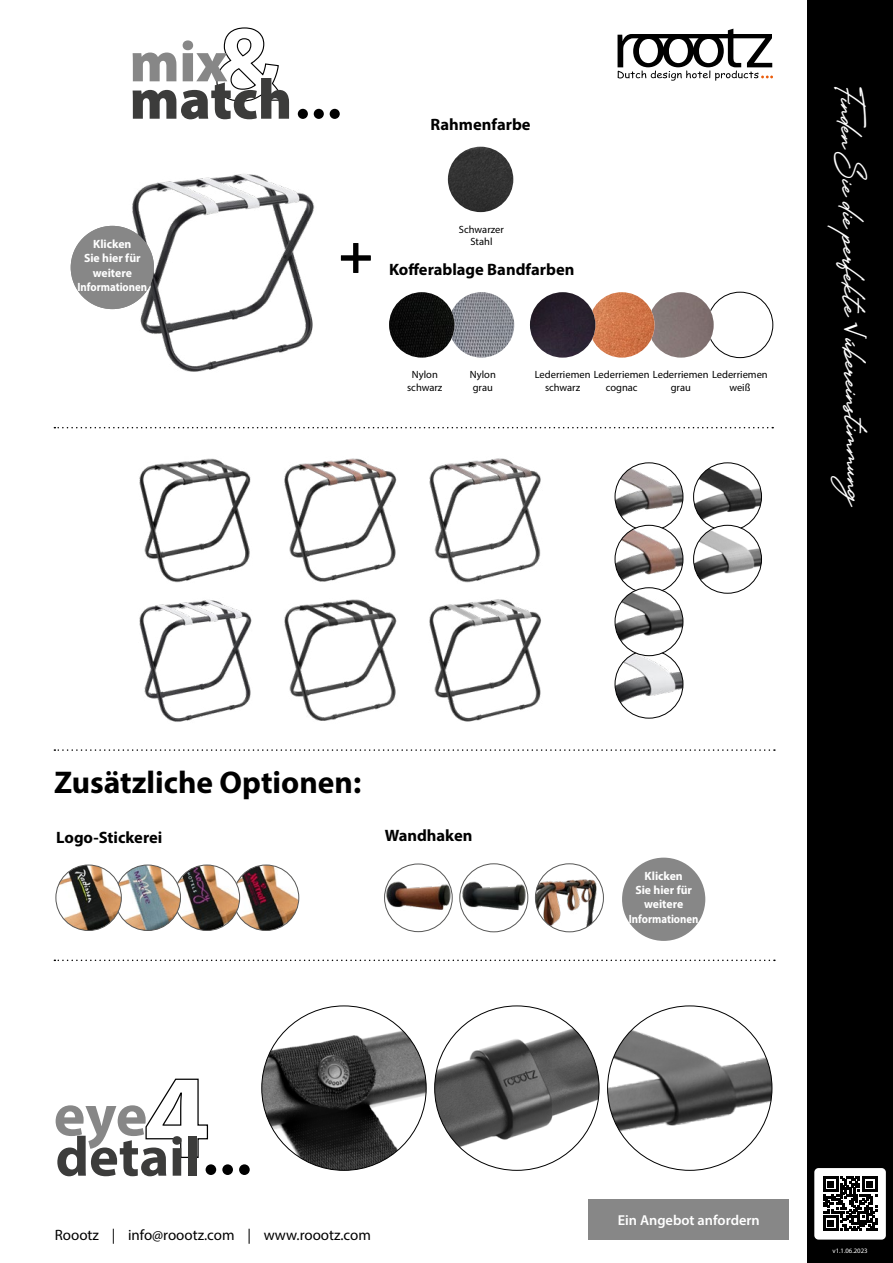
<style>
.page{position:relative;width:893px;height:1263px;background:#fff}
.page>*{position:absolute;margin:0;border:0;box-sizing:border-box;transform-origin:0 0}
.t1{font:700 60.15px "Myriad Pro";color:#878787}
.t2{font:700 56.25px "Myriad Pro";color:#3c3c3b}
.t3{font:700 31.5px "Myriad Pro";color:#000}
.t4{font:27px "The Philadelphia Story";color:#fff}
.t5{font:700 16.5px "Myriad Pro";color:#000}
.t6{font:15px "Myriad Pro";color:#000}
.t7{font:600 14.4px "Myriad Pro";color:#fff}
.t8{font:700 13.5px "Myriad Pro";color:#fff}
.t9{font:700 12px/14.4px "Myriad Pro";color:#fff;text-align:center}
.t10{font:10.5px/12.6px "Myriad Pro";color:#000;text-align:center}
.t11{font:6.75px "Myriad Pro";color:#fff}
</style>
<div class="page">
<div style="left:808px;top:0;width:85px;height:1263px;background:#000"></div>
<svg style="left:617px;top:29px;width:156px;height:52px"></svg>
<img style="left:448px;top:147px;width:65px;height:65px;border-radius:33px">
<img style="left:707px;top:292px;width:66px;height:66px;border-radius:33px">
<div style="left:707px;top:292px;width:66px;height:66px;border:1px solid #000;border-radius:50%"></div>
<img style="left:648px;top:292px;width:66px;height:66px;border-radius:33px">
<img style="left:589px;top:292px;width:65px;height:66px;border-radius:33px">
<img style="left:530px;top:292px;width:65px;height:66px;border-radius:33px">
<img style="left:449px;top:292px;width:65px;height:66px;border-radius:33px">
<img style="left:389px;top:292px;width:65px;height:66px;border-radius:33px">
<svg style="left:341px;top:243px;width:30px;height:30px"></svg>
<img style="left:386px;top:865px;width:65px;height:65px">
<div style="left:384px;top:864px;width:68px;height:68px;border:1px solid #575756;border-radius:50%"></div>
<img style="left:461px;top:865px;width:66px;height:65px">
<div style="left:460px;top:864px;width:68px;height:68px;border:1px solid #575756;border-radius:50%"></div>
<img style="left:110px;top:174px;width:205px;height:198px">
<img style="left:535px;top:864px;width:68px;height:66px">
<div style="left:535px;top:864px;width:69px;height:68px;border:1px solid #575756;border-radius:50%"></div>
<svg style="left:133px;top:27px;width:156px;height:92px"></svg>
<div style="left:298px;top:109px;width:10px;height:10px;background:#000;border-radius:50%"></div>
<div style="left:330px;top:109px;width:10px;height:10px;background:#000;border-radius:50%"></div>
<div style="left:314px;top:109px;width:10px;height:10px;background:#000;border-radius:50%"></div>
<svg style="left:54px;top:427px;width:719px;height:1px"></svg>
<svg style="left:145px;top:1079px;width:64px;height:79px"></svg>
<div style="left:206px;top:1164px;width:10px;height:11px;background:#000;border-radius:50%"></div>
<div style="left:239px;top:1164px;width:11px;height:11px;background:#000;border-radius:50%"></div>
<div style="left:222px;top:1164px;width:11px;height:11px;background:#000;border-radius:50%"></div>
<img style="left:233px;top:865px;width:66px;height:65px;border-radius:33px">
<div style="left:233px;top:865px;width:66px;height:66px;border:1px solid #575756;border-radius:50%"></div>
<img style="left:174px;top:865px;width:66px;height:65px;border-radius:33px">
<div style="left:174px;top:865px;width:66px;height:66px;border:1px solid #575756;border-radius:50%"></div>
<img style="left:115px;top:865px;width:65px;height:65px;border-radius:33px">
<div style="left:115px;top:865px;width:66px;height:66px;border:1px solid #575756;border-radius:50%"></div>
<img style="left:56px;top:865px;width:65px;height:65px;border-radius:33px">
<div style="left:56px;top:865px;width:66px;height:66px;border:1px solid #575756;border-radius:50%"></div>
<svg style="left:54px;top:959px;width:721px;height:2px"></svg>
<svg style="left:54px;top:749px;width:721px;height:2px"></svg>
<img style="left:262px;top:1006px;width:164px;height:164px;border-radius:82px">
<img style="left:608px;top:1006px;width:164px;height:164px;border-radius:82px">
<img style="left:435px;top:1006px;width:164px;height:164px;border-radius:82px">
<img style="left:615px;top:650px;width:68px;height:68px;border-radius:34px">
<div style="left:615px;top:650px;width:68px;height:68px;border:1px solid #000;border-radius:50%"></div>
<img style="left:615px;top:463px;width:68px;height:68px;border-radius:34px">
<div style="left:615px;top:463px;width:68px;height:68px;border:1px solid #000;border-radius:50%"></div>
<img style="left:694px;top:463px;width:67px;height:68px;border-radius:34px">
<div style="left:693px;top:463px;width:69px;height:68px;border:1px solid #000;border-radius:50%"></div>
<img style="left:615px;top:525px;width:68px;height:68px;border-radius:34px">
<div style="left:615px;top:525px;width:68px;height:68px;border:1px solid #000;border-radius:50%"></div>
<img style="left:694px;top:525px;width:67px;height:68px;border-radius:34px">
<div style="left:693px;top:525px;width:69px;height:68px;border:1px solid #000;border-radius:50%"></div>
<img style="left:615px;top:588px;width:68px;height:68px;border-radius:34px">
<div style="left:615px;top:588px;width:68px;height:68px;border:1px solid #000;border-radius:50%"></div>
<img style="left:284px;top:599px;width:113px;height:122px">
<img style="left:284px;top:458px;width:113px;height:124px">
<img style="left:429px;top:458px;width:112px;height:125px">
<img style="left:429px;top:599px;width:112px;height:123px">
<img style="left:139px;top:458px;width:112px;height:125px">
<img style="left:139px;top:600px;width:113px;height:122px">
<div style="left:814px;top:1168px;width:72px;height:71px;background:#fff;border-radius:4px"></div>
<svg style="left:823px;top:1177px;width:54px;height:54px"></svg>
<div style="left:71px;top:226px;width:83px;height:83px;background:#878787;border-radius:50%"></div>
<div style="left:622px;top:858px;width:83px;height:83px;background:#878787;border-radius:50%"></div>
<div style="left:589px;top:1199px;width:200px;height:40px;background:#878787"></div>
<p class="t9" style="left:77px;top:236px;width:71px">Klicken<br>Sie hier für weitere<br>Informationen</p>
<p class="t8" style="left:84px;top:240px;width:59px">Click here</p>
<p class="t8" style="left:77px;top:273px;width:72px">information</p>
<h3 class="t5" style="left:431px;top:114px;width:102px">Rahmenfarbe</h3>
<p class="t10" style="left:459px;top:223px;width:47px">Schwarzer<br>Stahl</p>
<h3 class="t5" style="left:389px;top:259px;width:187px">Kofferablage Bandfarben</h3>
<p class="t10" style="left:407px;top:368px;width:37px">Nylon schwarz</p>
<p class="t10" style="left:470px;top:368px;width:28px;text-align:left">Nylon grau</p>
<p class="t10" style="left:545px;top:368px;width:224px;text-align:left;text-indent:-10px">Lederriemen Lederriemen Lederriemen Lederriemen schwarz</p>
<p class="t10" style="left:729px;top:381px;width:23px">weiß</p>
<p class="t10" style="left:606px;top:381px;width:33px">cognac</p>
<p class="t10" style="left:671px;top:381px;width:22px">grau</p>
<h3 class="t4" style="left:865px;top:86px;width:421px;rotate:89deg">Finden Sie die perfekte √úbereinstimmung</h3>
<h3 class="t3" style="left:54px;top:762px;width:309px">Zusätzliche Optionen:</h3>
<h3 class="t5" style="left:56px;top:827px;width:108px">Logo-Stickerei</h3>
<h3 class="t5" style="left:385px;top:825px;width:89px">Wandhaken</h3>
<h1 class="t1" style="left:54px;top:1076px;width:95px">eye</h1>
<h2 class="t2" style="left:56px;top:1120px;width:146px">detail</h2>
<h3 class="t6" style="left:55px;top:1226px;width:318px">Roootz | info@roootz.com | www.roootz.com</h3>
<p class="t9" style="left:629px;top:868px;width:71px">Klicken<br>Sie hier für weitere<br>Informationen</p>
<h3 class="t7" style="left:618px;top:1210px;width:144px">Ein Angebot anfordern</h3>
<p class="t11" style="left:832px;top:1247px;width:37px">v1.1.06.2023</p>
</div>
